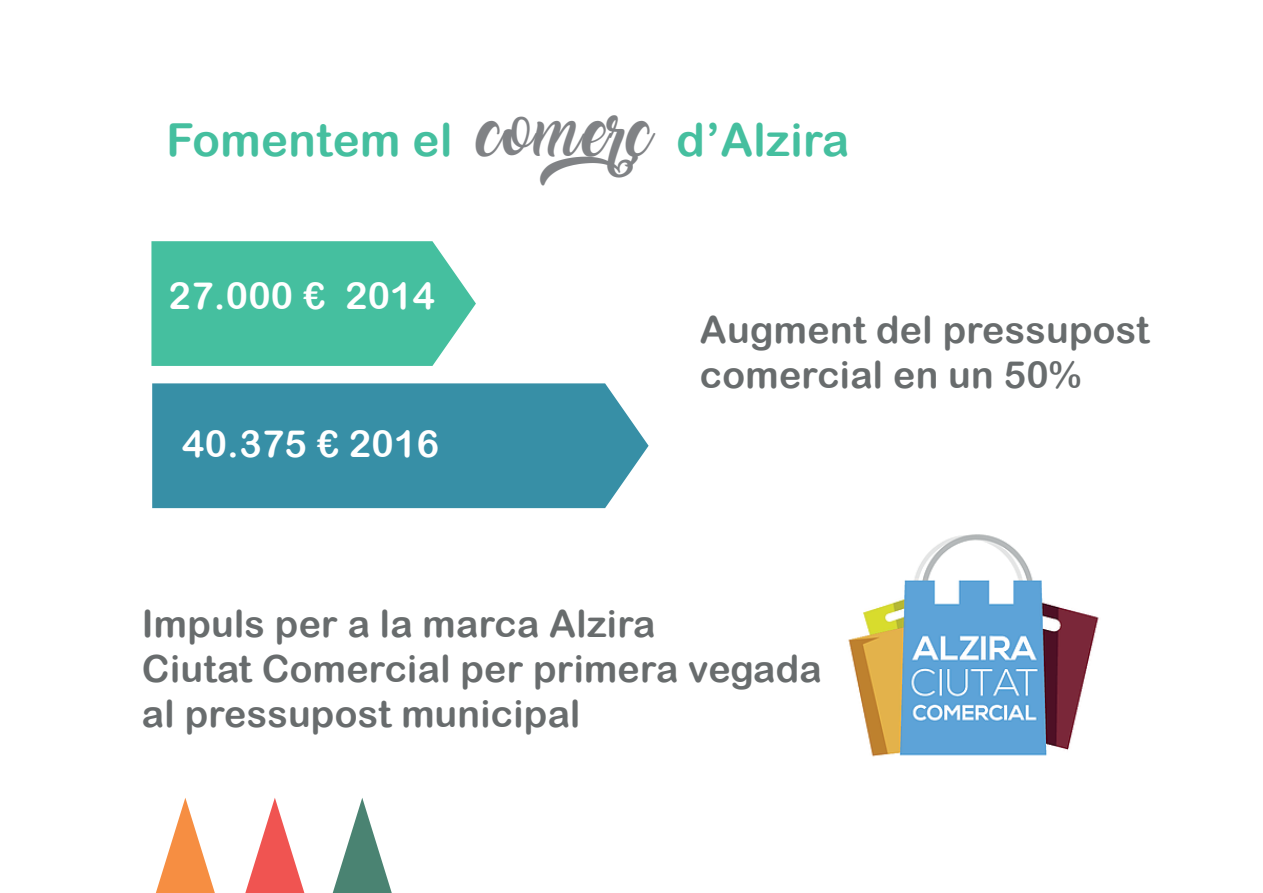
<style>
.page{position:relative;width:1263px;height:893px;background:#fff}
.page>*{position:absolute;margin:0;border:0;box-sizing:border-box;transform-origin:0 0}
.t1{font:45.6px "Arial Rounded MT Bold";letter-spacing:.01em;color:#45bf9f}
.t2{font:37.5px/45px "Arial Rounded MT Bold";letter-spacing:.01em;color:#686c6d}
.t3{font:37.5px "Arial Rounded MT Bold";letter-spacing:.01em;color:#fff}
.s1{font-family:"Amarillo";font-size:45px;color:#808285}
</style>
<div class="page">
<svg style="left:245px;top:798px;width:59px;height:95px"></svg>
<svg style="left:156px;top:798px;width:59px;height:95px"></svg>
<svg style="left:333px;top:798px;width:59px;height:95px"></svg>
<img style="left:848px;top:534px;width:251px;height:223px">
<div style="left:152px;top:383px;width:497px;height:125px;background:#378fa6"></div>
<svg style="left:151px;top:241px;width:325px;height:125px;background:#51c3a5"></svg>
<p class="t1" style="left:166px;top:112px;width:684px">Fomentem el <span class="s1">COMERÇ</span> d’Alzira</p>
<p class="t3" style="left:169px;top:273px;width:268px">27.000 € 2014</p>
<p class="t3" style="left:182px;top:422px;width:258px">40.375 € 2016</p>
<p class="t2" style="left:700px;top:307px;width:451px">Augment del pressupost comercial en un 50%</p>
<p class="t2" style="left:142px;top:601px;width:681px">Impuls per a la marca Alzira<br>Ciutat Comercial per primera vegada al pressupost municipal</p>
</div>
